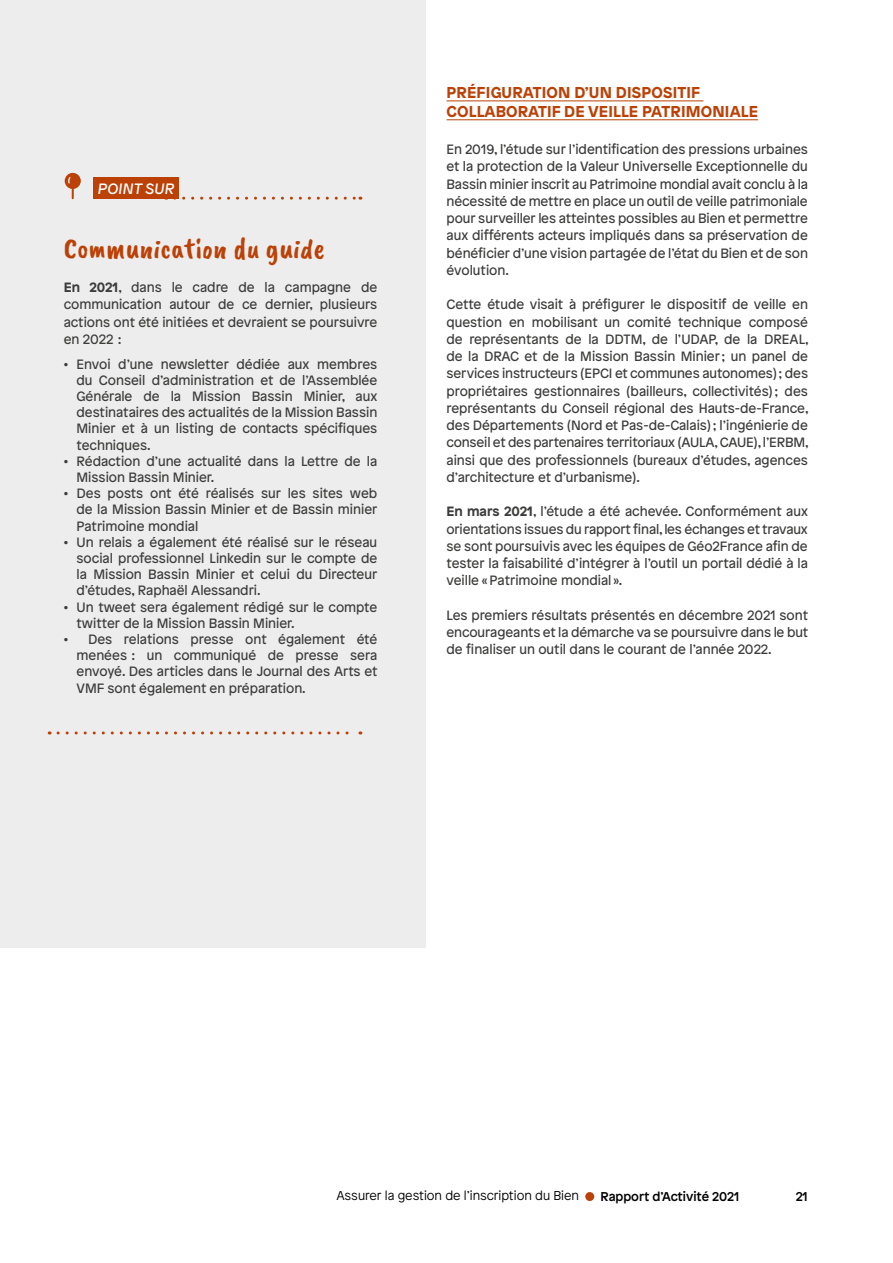
<style>
.page{position:relative;width:893px;height:1263px;background:#fff}
.page>*{position:absolute;margin:0;border:0;box-sizing:border-box;transform-origin:0 0}
.t1{font:30px "Caveat Brush";color:#bb4107}
.t2{font:700 15.75px/18.9px "Patron";letter-spacing:.01em;color:#bb4107}
.t3{font:italic 15px "Patron";letter-spacing:.01em;color:#fff}
.t4{font:13.5px/17.2px "Patron";color:#3c3c3b;text-align:justify}
.t5{font:300 12.75px "Patron";color:#000}
.t6{font:500 12.75px "Patron";color:#000}
.s1{font-weight:700}
</style>
<div class="page">
<div style="left:585px;top:1192px;width:9px;height:9px;background:#bb4107;border-radius:50%"></div>
<hr style="left:447px;top:101px;width:256px;height:1px;background:#bb4107">
<hr style="left:447px;top:119px;width:311px;height:1px;background:#bb4107">
<div style="left:0;top:0;width:425px;height:948px;background:#ededed"></div>
<div style="left:94px;top:178px;width:85px;height:21px;background:#bb4107"></div>
<svg style="left:65px;top:173px;width:16px;height:26px"></svg>
<svg style="left:58px;top:731px;width:303px;height:3px"></svg>
<svg style="left:175px;top:197px;width:186px;height:3px"></svg>
<p class="t3" style="left:98px;top:177px;width:78px">POINT SUR</p>
<h1 class="t1" style="left:64px;top:231px;width:263px">Communication du guide</h1>
<p class="t4" style="left:64px;top:278px;width:315px"><span class="s1">En 2021</span>, dans le cadre de la campagne de communication autour de ce dernier, plusieurs actions ont été initiées et devraient se poursuivre en 2022 :</p>
<p class="t4" style="left:77px;top:355px;width:302px;line-height:16.2px;text-indent:-13px"><span class="s1">•</span> Envoi d’une newsletter dédiée aux membres du Conseil d’administration et de l’Assemblée Générale de la Mission Bassin Minier, aux destinataires des actualités de la Mission Bassin Minier et à un listing de contacts spécifiques techniques.</p>
<p class="t4" style="left:77px;top:452px;width:302px;line-height:16.2px;text-indent:-13px"><span class="s1">•</span> Rédaction d’une actualité dans la Lettre de la<br>Mission Bassin Minier.</p>
<p class="t4" style="left:77px;top:484px;width:302px;line-height:16.2px;text-indent:-13px"><span class="s1">•</span> Des posts ont été réalisés sur les sites web de la Mission Bassin Minier et de Bassin minier Patrimoine mondial</p>
<p class="t4" style="left:77px;top:533px;width:302px;line-height:16.2px;text-indent:-13px"><span class="s1">•</span> Un relais a également été réalisé sur le réseau social professionnel Linkedin sur le compte de la Mission Bassin Minier et celui du Directeur d’études, Raphaël Alessandri.</p>
<p class="t4" style="left:77px;top:598px;width:302px;line-height:16.2px;text-indent:-13px"><span class="s1">•</span> Un tweet sera également rédigé sur le compte twitter de la Mission Bassin Minier.</p>
<p class="t4" style="left:77px;top:630px;width:303px;line-height:16.2px;text-indent:-13px"><span class="s1">•</span> Des relations presse ont également été menées : un communiqué de presse sera envoyé. Des articles dans le Journal des Arts et VMF sont également en préparation.</p>
<p class="t2" style="left:447px;top:81px;width:313px">PRÉFIGURATION D’UN DISPOSITIF<br>COLLABORATIF DE VEILLE PATRIMONIALE</p>
<p class="t4" style="left:446px;top:140px;width:363px">En 2019, l’étude sur l’identification des pressions urbaines et la protection de la Valeur Universelle Exceptionnelle du Bassin minier inscrit au Patrimoine mondial avait conclu à la nécessité de mettre en place un outil de veille patrimoniale pour surveiller les atteintes possibles au Bien et permettre aux différents acteurs impliqués dans sa préservation de bénéficier d’une vision partagée de l’état du Bien et de son évolution.</p>
<p class="t4" style="left:446px;top:295px;width:364px">Cette étude visait à préfigurer le dispositif de veille en question en mobilisant un comité technique composé de représentants de la DDTM, de l’UDAP, de la DREAL, de la DRAC et de la Mission Bassin Minier ; un panel de services instructeurs (EPCI et communes autonomes) ; des propriétaires gestionnaires (bailleurs, collectivités) ; des représentants du Conseil régional des Hauts-de-France, des Départements (Nord et Pas-de-Calais) ; l’ingénierie de conseil et des partenaires territoriaux (AULA, CAUE), l’ERBM, ainsi que des professionnels (bureaux d’études, agences d’architecture et d’urbanisme).</p>
<p class="t4" style="left:446px;top:502px;width:363px"><span class="s1">En mars 2021</span>, l’étude a été achevée. Conformément aux orientations issues du rapport final, les échanges et travaux se sont poursuivis avec les équipes de Géo2France afin de tester la faisabilité d’intégrer à l’outil un portail dédié à la veille « Patrimoine mondial ».</p>
<p class="t4" style="left:446px;top:606px;width:363px">Les premiers résultats présentés en décembre 2021 sont encourageants et la démarche va se poursuivre dans le but de finaliser un outil dans le courant de l’année 2022.</p>
<p class="t5" style="left:336px;top:1187px;width:244px">Assurer la gestion de l’inscription du Bien</p>
<p class="t6" style="left:600px;top:1187px;width:140px">Rapport d’Activité 2021</p>
<p class="t6" style="left:796px;top:1187px;width:14px">21</p>
</div>
